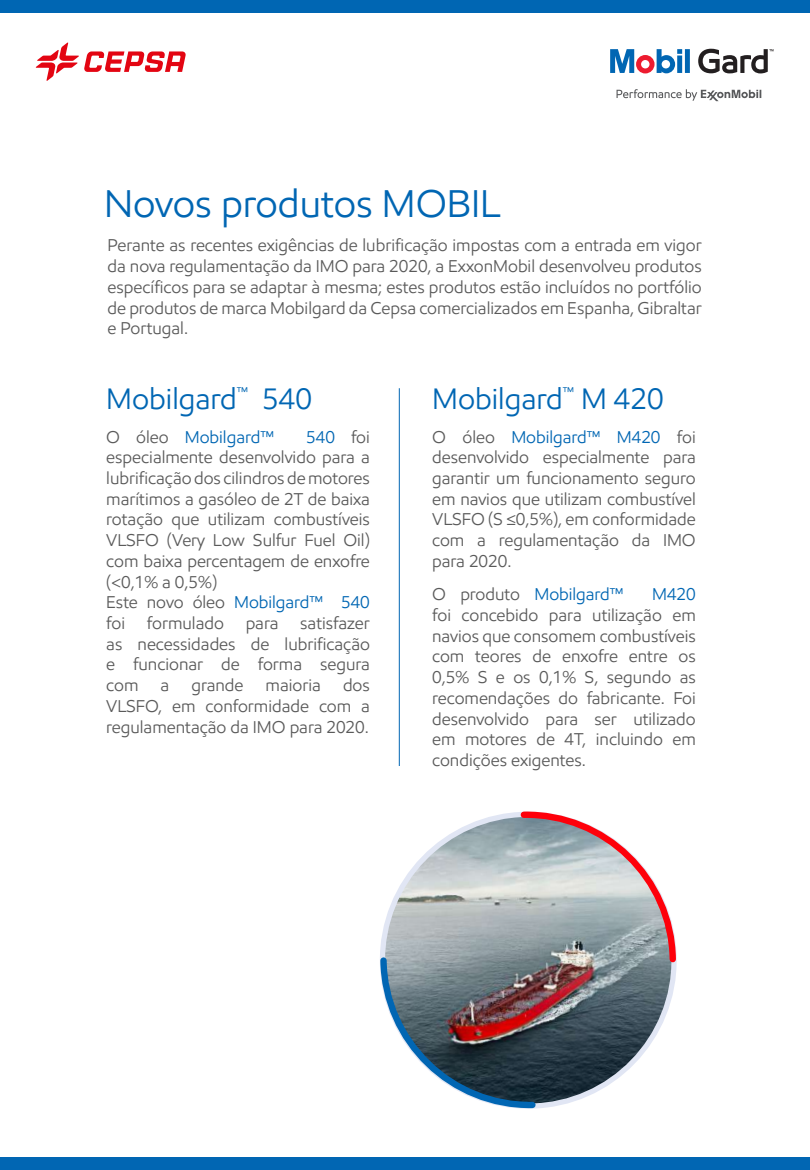
<style>
.page{position:relative;width:810px;height:1170px;background:#fff}
.page>*{position:absolute;margin:0;border:0;box-sizing:border-box;transform-origin:0 0}
.t1{font:39px "E Mprint";color:#0166b3}
.t2{font:29.85px "E Mprint";color:#0166b3}
.t3{font:17.25px/20.7px "E Mprint";color:#5a5a5a;text-align:justify}
.t4{font:17.25px "E Mprint";color:#0166b3}
.s1{color:#5a5a5a}
.s2{color:#0166b3}
</style>
<div class="page">
<svg style="left:35px;top:42px;width:151px;height:39px"></svg>
<svg style="left:617px;top:89px;width:144px;height:12px"></svg>
<svg style="left:610px;top:49px;width:80px;height:24px"></svg>
<svg style="left:698px;top:49px;width:75px;height:24px"></svg>
<div style="left:0;top:0;width:810px;height:13px;background:#0066b3"></div>
<hr style="left:399px;top:388px;width:1px;height:378px;background:#0166b3">
<svg style="left:380px;top:811px;width:297px;height:298px"></svg>
<div style="left:0;top:1157px;width:810px;height:12px;background:#0166b3"></div>
<h1 class="t1" style="left:104px;top:180px;width:398px">Novos produtos MOBIL</h1>
<p class="t3" style="left:108px;top:235px;width:596px">Perante as recentes exigências de lubrificação impostas com a entrada em vigor da nova regulamentação da IMO para 2020, a ExxonMobil desenvolveu produtos específicos para se adaptar à mesma; estes produtos estão incluídos no portfólio de produtos de marca Mobilgard da Cepsa comercializados em Espanha, Gibraltar e Portugal.</p>
<h2 class="t2" style="left:106px;top:380px;width:207px">Mobilgard<sup>™</sup> 540</h2>
<p class="t4" style="left:106px;top:426px;width:169px"><span class="s1">O óleo</span> Mobilgard™</p>
<p class="t3" style="left:106px;top:426px;width:265px;text-align:left;text-indent:200px"><span class="s2">540</span> foi especialmente desenvolvido para a lubrificação dos cilindros de motores marítimos a gasóleo de 2T de baixa rotação que utilizam combustíveis<br>VLSFO (Very Low Sulfur Fuel Oil) com baixa percentagem de enxofre (&lt;0,1% a 0,5%)<br>Este novo óleo <span class="s2">Mobilgard™ 540 </span>foi</p>
<p class="t3" style="left:106px;top:612px;width:265px;text-indent:194px">satisfazer as necessidades de lubrificação e funcionar de forma segura com</p>
<p class="t3" style="left:147px;top:612px;width:78px">formulado</p>
<p class="t3" style="left:246px;top:612px;width:34px">para</p>
<p class="t3" style="left:106px;top:674px;width:265px;text-indent:237px">dos VLSFO, em conformidade com a regulamentação da IMO para 2020.</p>
<p class="t3" style="left:161px;top:674px;width:10px">a</p>
<p class="t3" style="left:191px;top:674px;width:54px">grande</p>
<p class="t3" style="left:266px;top:674px;width:57px">maioria</p>
<h2 class="t2" style="left:432px;top:380px;width:233px">Mobilgard<sup>™</sup> M 420</h2>
<p class="t3" style="left:432px;top:426px;width:265px">O óleo <span class="s2">Mobilgard™ M420</span> foi desenvolvido especialmente para garantir um funcionamento seguro em navios que utilizam combustível VLSFO (S ≤0,5%), em conformidade com a regulamentação da IMO para 2020.</p>
<p class="t4" style="left:432px;top:583px;width:193px"><span class="s1">O produto</span> Mobilgard™</p>
<p class="t4" style="left:652px;top:583px;width:45px">M420</p>
<p class="t3" style="left:432px;top:604px;width:265px">foi concebido para utilização em navios que consomem combustíveis com teores de enxofre entre os 0,5% S e os 0,1% S, segundo as recomendações do fabricante. Foi desenvolvido para ser utilizado em motores de 4T, incluindo em condições exigentes.</p>
</div>
